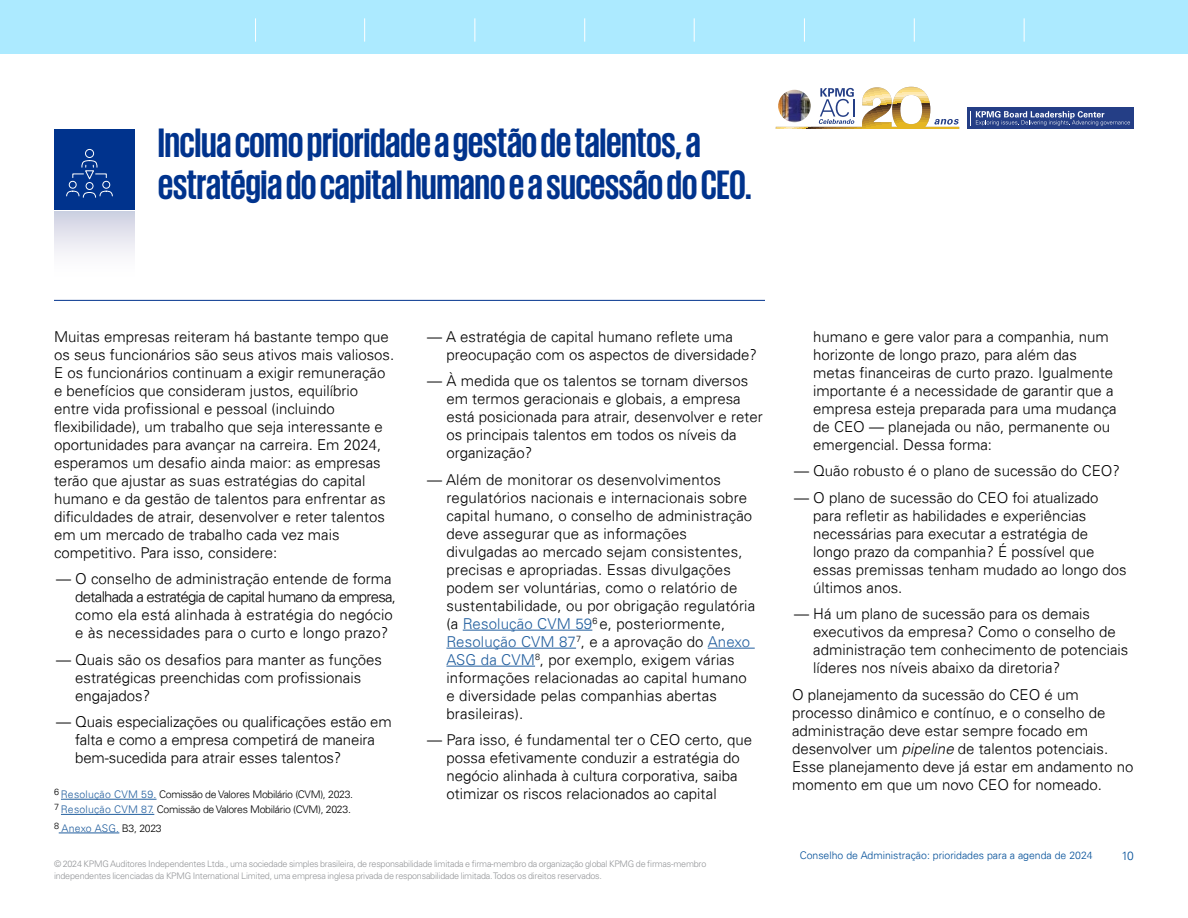
<style>
.page{position:relative;width:1188px;height:918px;background:#fff}
.page>*{position:absolute;margin:0;border:0;box-sizing:border-box;transform-origin:0 0}
.t1{font:700 42px/42px "KPMG";letter-spacing:-.01em;color:#00338d}
.t2{font:300 15px/18px "Univers 45";color:#000}
.t3{font:300 12px "Univers 45";color:#004e98}
.t4{font:300 10.5px/18.6px "Univers 45";letter-spacing:-.03em;color:#000}
.t5{font:300 10.5px "Univers 45";color:#004e98}
.t6{font:300 9px/12px "Univers LT Std";letter-spacing:-.025em;color:#939598}
.s1{color:#215e9e}
.s2{font-style:italic}
</style>
<div class="page">
<hr style="left:463px;top:630px;width:129px;height:1px;background:#215e9e">
<hr style="left:446px;top:648px;width:130px;height:1px;background:#215e9e">
<hr style="left:708px;top:648px;width:47px;height:1px;background:#215e9e">
<hr style="left:446px;top:666px;width:89px;height:1px;background:#215e9e">
<div style="left:54px;top:129px;width:81px;height:81px;background:#00338d"></div>
<div style="left:54px;top:211px;width:81px;height:81px;background:linear-gradient(to bottom,#d4d5e5,#fff)"></div>
<hr style="left:54px;top:300px;width:711px;height:1px;background:#00338d">
<svg style="left:66px;top:149px;width:47px;height:49px"></svg>
<hr style="left:61px;top:814px;width:93px;height:1px;background:#215e9e">
<hr style="left:59px;top:833px;width:60px;height:1px;background:#215e9e">
<hr style="left:61px;top:799px;width:96px;height:1px;background:#215e9e">
<div style="left:967px;top:107px;width:167px;height:22px;background:#243e86"></div>
<svg style="left:970px;top:111px;width:160px;height:15px"></svg>
<svg style="left:776px;top:87px;width:183px;height:42px"></svg>
<img style="left:778px;top:90px;width:33px;height:32px;border-radius:16px">
<div style="left:0;top:0;width:1188px;height:54px;background:#aceaff"></div>
<svg style="left:255px;top:18px;width:1px;height:24px"></svg>
<svg style="left:364px;top:18px;width:1px;height:24px"></svg>
<svg style="left:475px;top:18px;width:1px;height:24px"></svg>
<svg style="left:584px;top:18px;width:1px;height:24px"></svg>
<svg style="left:694px;top:18px;width:1px;height:24px"></svg>
<svg style="left:804px;top:18px;width:1px;height:24px"></svg>
<svg style="left:914px;top:18px;width:1px;height:24px"></svg>
<svg style="left:1024px;top:18px;width:1px;height:24px"></svg>
<h1 class="t1" style="left:158px;top:121px;width:596px">Inclua como prioridade a gestão de talentos, a estratégia do capital humano e a sucessão do CEO.</h1>
<p class="t2" style="left:54px;top:328px;width:342px">Muitas empresas reiteram há bastante tempo que os seus funcionários são seus ativos mais valiosos.<br>E os funcionários continuam a exigir remuneração e benefícios que consideram justos, equilíbrio entre vida profissional e pessoal (incluindo flexibilidade), um trabalho que seja interessante e oportunidades para avançar na carreira. Em 2024, esperamos um desafio ainda maior: as empresas terão que ajustar as suas estratégias do capital humano e da gestão de talentos para enfrentar as dificuldades de atrair, desenvolver e reter talentos em um mercado de trabalho cada vez mais competitivo. Para isso, considere:</p>
<p class="t2" style="left:75px;top:570px;width:322px;text-indent:-19px">— O conselho de administração entende de forma detalhada a estratégia de capital humano da empresa, como ela está alinhada à estratégia do negócio e às necessidades para o curto e longo prazo?</p>
<p class="t2" style="left:75px;top:651px;width:308px;text-indent:-19px">— Quais são os desafios para manter as funções estratégicas preenchidas com profissionais engajados?</p>
<p class="t2" style="left:75px;top:713px;width:318px;text-indent:-19px">— Quais especializações ou qualificações estão em falta e como a empresa competirá de maneira bem-sucedida para atrair esses talentos?</p>
<p class="t4" style="left:54px;top:785px;width:301px"><sup>6</sup> <span class="s1">Resolução CVM 59.</span> Comissão de Valores Mobilário (CVM), 2023.</p>
<p class="t4" style="left:54px;top:800px;width:298px"><sup>7</sup> <span class="s1">Resolução CVM 87.</span> Comissão de Valores Mobilário (CVM), 2023.<br><sup>8</sup> <span class="s1">Anexo ASG.</span> B3, 2023</p>
<p class="t2" style="left:446px;top:327px;width:312px;text-indent:-19px">— A estratégia de capital humano reflete uma preocupação com os aspectos de diversidade?</p>
<p class="t2" style="left:446px;top:372px;width:318px;text-indent:-19px">— À medida que os talentos se tornam diversos em termos geracionais e globais, a empresa está posicionada para atrair, desenvolver e reter os principais talentos em todos os níveis da organização?</p>
<p class="t2" style="left:446px;top:470px;width:310px;text-indent:-19px">— Além de monitorar os desenvolvimentos regulatórios nacionais e internacionais sobre capital humano, o conselho de administração deve assegurar que as informações divulgadas ao mercado sejam consistentes, precisas e apropriadas. Essas divulgações podem ser voluntárias, como o relatório de sustentabilidade, ou por obrigação regulatória (a <span class="s1">Resolução CVM 59</span><sup>6</sup> e, posteriormente, <span class="s1">Resolução CVM 87</span><sup>7</sup>, e a aprovação do <span class="s1">Anexo ASG da CVM</span><sup>8</sup>, por exemplo, exigem várias informações relacionadas ao capital humano e diversidade pelas companhias abertas brasileiras).</p>
<p class="t2" style="left:446px;top:731px;width:307px;text-indent:-19px">— Para isso, é fundamental ter o CEO certo, que possa efetivamente conduzir a estratégia do negócio alinhada à cultura corporativa, saiba otimizar os riscos relacionados ao capital</p>
<p class="t6" style="left:54px;top:858px;width:654px">© 2024 KPMG Auditores Independentes Ltda., uma sociedade simples brasileira, de responsabilidade limitada e firma-membro da organização global KPMG de firmas-membro independentes licenciadas da KPMG International Limited, uma empresa inglesa privada de responsabilidade limitada. Todos os direitos reservados.</p>
<p class="t2" style="left:813px;top:328px;width:305px">humano e gere valor para a companhia, num horizonte de longo prazo, para além das metas financeiras de curto prazo. Igualmente importante é a necessidade de garantir que a empresa esteja preparada para uma mudança de CEO — planejada ou não, permanente ou emergencial. Dessa forma:</p>
<p class="t2" style="left:794px;top:462px;width:327px">— Quão robusto é o plano de sucessão do CEO?</p>
<p class="t2" style="left:813px;top:489px;width:315px;text-indent:-19px">— O plano de sucessão do CEO foi atualizado para refletir as habilidades e experiências necessárias para executar a estratégia de longo prazo da companhia? É possível que essas premissas tenham mudado ao longo dos últimos anos.</p>
<p class="t2" style="left:813px;top:605px;width:317px;text-indent:-19px">— Há um plano de sucessão para os demais executivos da empresa? Como o conselho de administração tem conhecimento de potenciais líderes nos níveis abaixo da diretoria?</p>
<p class="t2" style="left:792px;top:686px;width:343px">O planejamento da sucessão do CEO é um processo dinâmico e contínuo, e o conselho de administração deve estar sempre focado em desenvolver um <span class="s2">pipeline</span> de talentos potenciais.<br>Esse planejamento deve já estar em andamento no momento em que um novo CEO for nomeado.</p>
<p class="t5" style="left:800px;top:849px;width:295px">Conselho de Administração: prioridades para a agenda de 2024</p>
<p class="t3" style="left:1122px;top:849px;width:14px">10</p>
</div>
